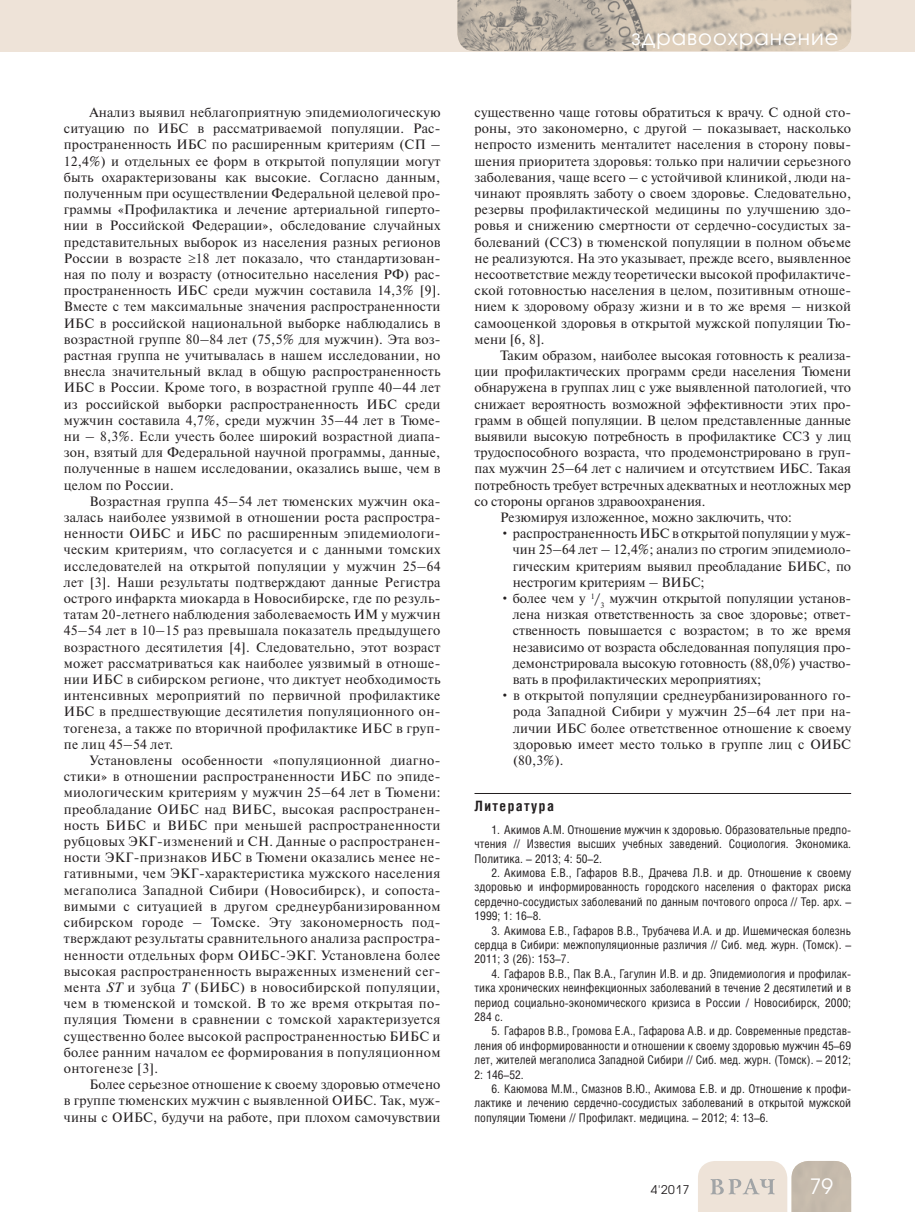
<style>
.page{position:relative;width:915px;height:1212px;background:#fff}
.page>*{position:absolute;margin:0;border:0;box-sizing:border-box;transform-origin:0 0}
.t1{font:21px "Avant Garde Gothic C";letter-spacing:.05em;color:#fff}
.t2{font:700 14.25px "Helios Cond";letter-spacing:.1em;color:#231f20}
.t3{font:13.5px/16.2px "Newton C";color:#231f20;text-align:justify}
.t4{font:12px/14.4px "Helios Cond";color:#231f20;text-align:justify}
.t5{font:12px "Avant Garde Gothic C";color:#231f20}
.s1{font-style:italic}
</style>
<div class="page">
<div style="left:0;top:0;width:914px;height:51px;background:#eee3d8"></div>
<svg style="left:698px;top:1161px;width:152px;height:51px"></svg>
<img style="left:457px;top:0;width:393px;height:51px">
<hr style="left:474px;top:793px;width:376px;height:1px;background:#231f20">
<p class="t3" style="left:64px;top:106px;width:378px;text-indent:26px">Анализ выявил неблагоприятную эпидемиологическую ситуацию по ИБС в рассматриваемой популяции. Рас&shy;пространенность ИБС по расширенным критериям (СП – 12,4%) и отдельных ее форм в открытой популяции могут быть охарактеризованы как высокие. Согласно данным, полученным при осуществлении Федеральной целевой про&shy;граммы «Профилактика и лечение артериальной гиперто&shy;нии в Российской Федерации», обследование случайных представительных выборок из населения разных регионов России в возрасте ≥18 лет показало, что стандартизован&shy;ная по полу и возрасту (относительно населения РФ) рас&shy;пространенность ИБС среди мужчин составила 14,3% [9].<br>Вместе с тем максимальные значения распространенности ИБС в российской национальной выборке наблюдались в возрастной группе 80–84 лет (75,5% для мужчин). Эта воз&shy;растная группа не учитывалась в нашем исследовании, но внесла значительный вклад в общую распространенность ИБС в России. Кроме того, в возрастной группе 40–44 лет из российской выборки распространенность ИБС среди мужчин составила 4,7%, среди мужчин 35–44 лет в Тюме&shy;ни – 8,3%. Если учесть более широкий возрастной диапа&shy;зон, взятый для Федеральной научной программы, данные, полученные в нашем исследовании, оказались выше, чем в целом по России.</p>
<p class="t3" style="left:64px;top:494px;width:378px;text-indent:26px">Возрастная группа 45–54 лет тюменских мужчин ока&shy;залась наиболее уязвимой в отношении роста распростра&shy;ненности ОИБС и ИБС по расширенным эпидемиологи&shy;ческим критериям, что согласуется и с данными томских исследователей на открытой популяции у мужчин 25–64 лет [3]. Наши результаты подтверждают данные Регистра острого инфаркта миокарда в Новосибирске, где по резуль&shy;татам 20-летнего наблюдения заболеваемость ИМ у мужчин 45–54 лет в 10–15 раз превышала показатель предыдущего возрастного десятилетия [4]. Следовательно, этот возраст может рассматриваться как наиболее уязвимый в отноше&shy;нии ИБС в сибирском регионе, что диктует необходимость интенсивных мероприятий по первичной профилактике ИБС в предшествующие десятилетия популяционного он&shy;тогенеза, а также по вторичной профилактике ИБС в груп&shy;пе лиц 45–54 лет.</p>
<p class="t3" style="left:64px;top:754px;width:378px;text-indent:26px">Установлены особенности «популяционной диагно&shy;стики» в отношении распространенности ИБС по эпиде&shy;миологическим критериям у мужчин 25–64 лет в Тюмени: преобладание ОИБС над ВИБС, высокая распространен&shy;ность БИБС и ВИБС при меньшей распространенности рубцовых ЭКГ-изменений и СН. Данные о распространен&shy;ности ЭКГ-признаков ИБС в Тюмени оказались менее не&shy;гативными, чем ЭКГ-характеристика мужского населения мегаполиса Западной Сибири (Новосибирск), и сопоста&shy;вимыми с ситуацией в другом среднеурбанизированном сибирском городе – Томске. Эту закономерность под&shy;тверждают результаты сравнительного анализа распростра&shy;ненности отдельных форм ОИБС-ЭКГ. Установлена более высокая распространенность выраженных изменений сег&shy;мента <span class="s1">ST</span> и зубца <span class="s1">T</span> (БИБС) в новосибирской популяции, чем в тюменской и томской. В то же время открытая по&shy;пуляция Тюмени в сравнении с томской характеризуется существенно более высокой распространенностью БИБС и более ранним началом ее формирования в популяционном онтогенезе [3].</p>
<p class="t3" style="left:64px;top:1078px;width:378px;text-indent:26px">Более серьезное отношение к своему здоровью отмечено в группе тюменских мужчин с выявленной ОИБС. Так, муж&shy;чины с ОИБС, будучи на работе, при плохом самочувствии</p>
<h1 class="t1" style="left:631px;top:27px;width:209px">здравоохранение</h1>
<p class="t3" style="left:474px;top:106px;width:378px">существенно чаще готовы обратиться к врачу. С одной сто&shy;роны, это закономерно, с другой – показывает, насколько непросто изменить менталитет населения в сторону повы&shy;шения приоритета здоровья: только при наличии серьезного заболевания, чаще всего – с устойчивой клиникой, люди на&shy;чинают проявлять заботу о своем здоровье. Следовательно, резервы профилактической медицины по улучшению здо&shy;ровья и снижению смертности от сердечно-сосудистых за&shy;болеваний (ССЗ) в тюменской популяции в полном объеме не реализуются. На это указывает, прежде всего, выявленное несоответствие между теоретически высокой профилактиче&shy;ской готовностью населения в целом, позитивным отноше&shy;нием к здоровому образу жизни и в то же время – низкой самооценкой здоровья в открытой мужской популяции Тю&shy;мени [6, 8].</p>
<p class="t3" style="left:500px;top:349px;width:352px">Таким образом, наиболее высокая готовность к реализа-</p>
<p class="t3" style="left:474px;top:365px;width:378px">ции профилактических программ среди населения Тюмени</p>
<p class="t3" style="left:474px;top:381px;width:378px">обнаружена в группах лиц с уже выявленной патологией, что</p>
<p class="t3" style="left:474px;top:397px;width:378px">снижает вероятность возможной эффективности этих про-</p>
<p class="t3" style="left:474px;top:413px;width:378px">грамм в общей популяции. В целом представленные данные</p>
<p class="t3" style="left:474px;top:430px;width:378px">выявили высокую потребность в профилактике ССЗ у лиц</p>
<p class="t3" style="left:474px;top:446px;width:378px">трудоспособного возраста, что продемонстрировано в груп-</p>
<p class="t3" style="left:474px;top:462px;width:378px">пах мужчин 25–64 лет с наличием и отсутствием ИБС. Такая</p>
<p class="t3" style="left:474px;top:478px;width:378px">потребность требует встречных адекватных и неотложных мер</p>
<p class="t3" style="left:474px;top:494px;width:232px">со стороны органов здравоохранения.</p>
<p class="t3" style="left:500px;top:511px;width:293px">Резюмируя изложенное, можно заключить, что:</p>
<p class="t3" style="left:512px;top:527px;width:340px;text-indent:-13px">• распространенность ИБС в открытой популяции у муж&shy;чин 25–64 лет – 12,4%; анализ по строгим эпидемиоло&shy;гическим критериям выявил преобладание БИБС, по нестрогим критериям – ВИБС;</p>
<p class="t3" style="left:512px;top:592px;width:340px;text-indent:-13px">• более чем у <sup>1</sup>/<sub>3</sub> мужчин открытой популяции установ&shy;лена низкая ответственность за свое здоровье; ответ&shy;ственность повышается с возрастом; в то же время независимо от возраста обследованная популяция про&shy;демонстрировала высокую готовность (88,0%) участво&shy;вать в профилактических мероприятиях;</p>
<p class="t3" style="left:513px;top:689px;width:339px;text-indent:-13px">• в открытой популяции среднеурбанизированного го&shy;рода Западной Сибири у мужчин 25–64 лет при на&shy;личии ИБС более ответственное отношение к своему здоровью имеет место только в группе лиц с ОИБС (80,3%).</p>
<p class="t2" style="left:474px;top:800px;width:81px">Литература</p>
<p class="t4" style="left:474px;top:823px;width:378px;text-indent:17px">1. Акимов А.М. Отношение мужчин к здоровью. Образовательные предпо&shy;чтения // Известия высших учебных заведений. Социология. Экономика.<br>Политика. – 2013; 4: 50–2.</p>
<p class="t4" style="left:474px;top:867px;width:378px;text-indent:17px">2. Акимова Е.В., Гафаров В.В., Драчева Л.В. и др. Отношение к своему здоровью и информированность городского населения о факторах риска сердечно-сосудистых заболеваний по данным почтового опроса // Тер. арх. – 1999; 1: 16–8.</p>
<p class="t4" style="left:474px;top:924px;width:378px;text-indent:17px">3. Акимова Е.В., Гафаров В.В., Трубачева И.А. и др. Ишемическая болезнь сердца в Сибири: межпопуляционные различия // Сиб. мед. журн. (Томск). – 2011; 3 (26): 153–7.</p>
<p class="t4" style="left:474px;top:967px;width:378px;text-indent:17px">4. Гафаров В.В., Пак В.А., Гагулин И.В. и др. Эпидемиология и профилак&shy;тика хронических неинфекционных заболеваний в течение 2 десятилетий и в период социально-экономического кризиса в России / Новосибирск, 2000; 284 с.</p>
<p class="t4" style="left:474px;top:1025px;width:378px;text-indent:17px">5. Гафаров В.В., Громова Е.А., Гафарова А.В. и др. Современные представ&shy;ления об информированности и отношении к своему здоровью мужчин 45–69 лет, жителей мегаполиса Западной Сибири // Сиб. мед. журн. (Томск). – 2012; 2: 146–52.</p>
<p class="t4" style="left:474px;top:1083px;width:378px;text-indent:17px">6. Каюмова М.М., Смазнов В.Ю., Акимова Е.В. и др. Отношение к профи&shy;лактике и лечению сердечно-сосудистых заболеваний в открытой мужской популяции Тюмени // Профилакт. медицина. – 2012; 4: 13–6.</p>
<p class="t5" style="left:650px;top:1184px;width:40px">4'2017</p>
<h1 class="t1" style="left:809px;top:1177px;width:25px">79</h1>
</div>
